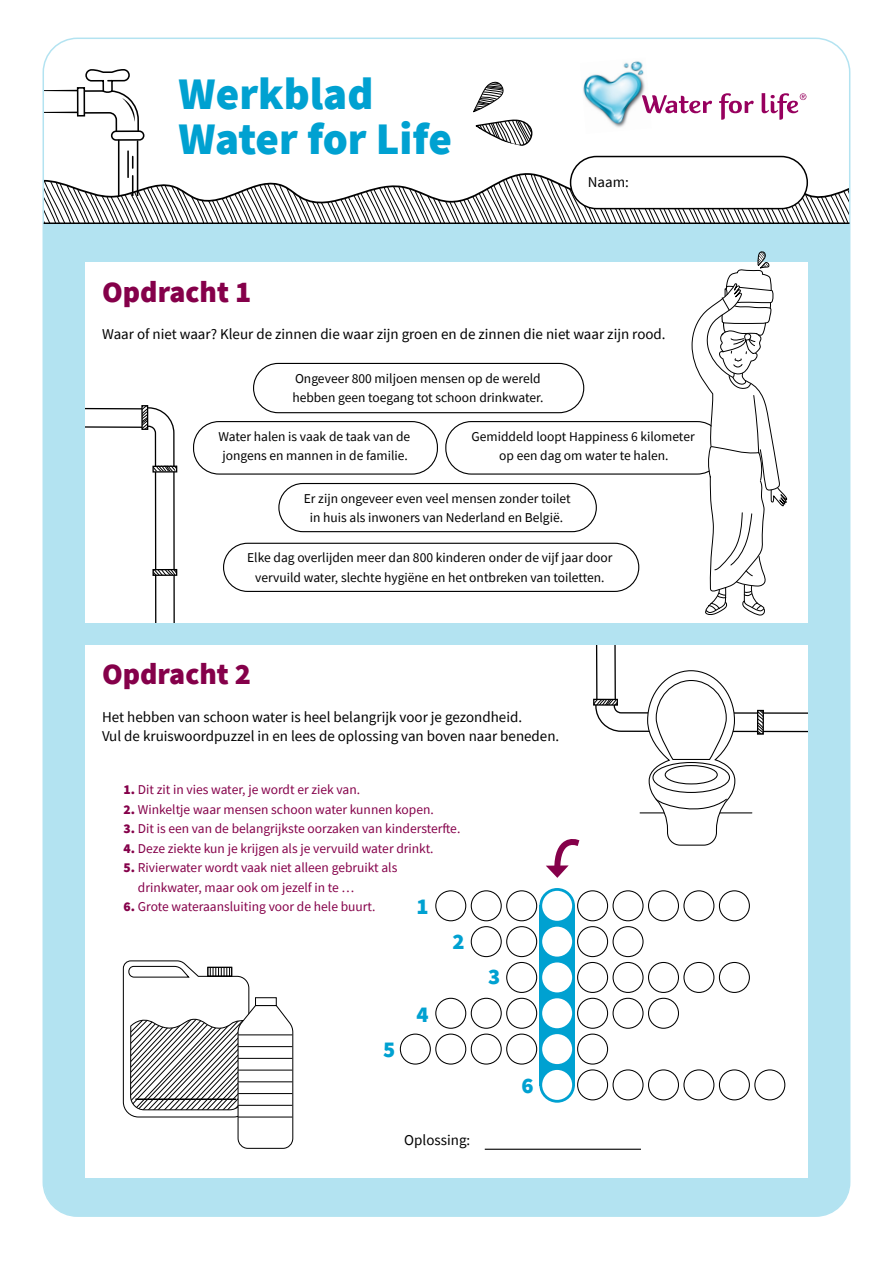
<style>
.page{position:relative;width:893px;height:1263px;background:#fff}
.page>*{position:absolute;margin:0;border:0;box-sizing:border-box;transform-origin:0 0}
.t1{font:900 45px/45px "Source Sans Pro";color:#00a1d1}
.t2{font:900 30px "Source Sans Pro";color:#85004a}
.t3{font:900 22.5px "Source Sans Pro";color:#00a1d1}
.t4{font:15px/19.5px "Source Sans Pro";color:#000}
.t5{font:13.5px/19.5px "Source Sans Pro";color:#000;text-align:center}
.t6{font:13.5px/19.5px "Source Sans Pro";color:#85004a}
.s1{font-weight:900}
</style>
<div class="page">
<div style="left:44px;top:224px;width:805px;height:992px;background:#b3e3f1"></div>
<hr style="left:44px;top:90px;width:34px;height:1px;background:#000">
<hr style="left:44px;top:112px;width:33px;height:1px;background:#000">
<div style="left:111px;top:130px;width:33px;height:11px;border:2px solid #000;border-radius:4px"></div>
<div style="left:77px;top:87px;width:8px;height:30px;border:2px solid #000"></div>
<svg style="left:83px;top:69px;width:57px;height:64px"></svg>
<hr style="left:118px;top:140px;width:1px;height:55px;background:#000">
<hr style="left:137px;top:141px;width:1px;height:54px;background:#000">
<hr style="left:127px;top:151px;width:2px;height:26px;background:#000">
<svg style="left:46px;top:156px;width:801px;height:66px"></svg>
<img style="left:583px;top:61px;width:68px;height:67px">
<svg style="left:642px;top:95px;width:70px;height:18px"></svg>
<svg style="left:719px;top:93px;width:35px;height:27px"></svg>
<svg style="left:762px;top:93px;width:44px;height:27px"></svg>
<div style="left:85px;top:263px;width:723px;height:360px;background:#fff"></div>
<svg style="left:473px;top:81px;width:60px;height:65px"></svg>
<hr style="left:44px;top:222px;width:805px;height:2px;background:#000">
<div style="left:85px;top:645px;width:723px;height:533px;background:#fff"></div>
<div style="left:253px;top:363px;width:331px;height:50px;border:1px solid #000;border-radius:25px"></div>
<div style="left:193px;top:421px;width:245px;height:54px;border:1px solid #000;border-radius:26px"></div>
<div style="left:278px;top:483px;width:319px;height:49px;border:1px solid #000;border-radius:24px"></div>
<div style="left:223px;top:543px;width:416px;height:49px;border:1px solid #000;border-radius:24px"></div>
<svg style="left:546px;top:839px;width:34px;height:39px"></svg>
<div style="left:539px;top:905px;width:36px;height:181px;background:#00a1d1"></div>
<div style="left:471px;top:926px;width:31px;height:31px;border:1px solid #000;border-radius:50%"></div>
<div style="left:506px;top:926px;width:31px;height:31px;border:1px solid #000;border-radius:50%"></div>
<div style="left:541px;top:925px;width:32px;height:33px;background:#fff;border-radius:50%"></div>
<div style="left:539px;top:924px;width:36px;height:35px;border:3px solid #00a1d1;border-radius:50%"></div>
<div style="left:577px;top:926px;width:31px;height:31px;border:1px solid #000;border-radius:50%"></div>
<div style="left:612px;top:926px;width:32px;height:31px;border:1px solid #000;border-radius:50%"></div>
<div style="left:435px;top:998px;width:31px;height:31px;border:1px solid #000;border-radius:50%"></div>
<div style="left:471px;top:998px;width:31px;height:31px;border:1px solid #000;border-radius:50%"></div>
<div style="left:506px;top:998px;width:31px;height:31px;border:1px solid #000;border-radius:50%"></div>
<div style="left:541px;top:997px;width:32px;height:33px;background:#fff;border-radius:50%"></div>
<div style="left:539px;top:995px;width:36px;height:36px;border:3px solid #00a1d1;border-radius:50%"></div>
<div style="left:577px;top:998px;width:31px;height:31px;border:1px solid #000;border-radius:50%"></div>
<div style="left:612px;top:998px;width:32px;height:31px;border:1px solid #000;border-radius:50%"></div>
<div style="left:648px;top:998px;width:31px;height:31px;border:1px solid #000;border-radius:50%"></div>
<div style="left:435px;top:890px;width:31px;height:31px;border:1px solid #000;border-radius:50%"></div>
<div style="left:471px;top:890px;width:31px;height:31px;border:1px solid #000;border-radius:50%"></div>
<div style="left:506px;top:890px;width:31px;height:31px;border:1px solid #000;border-radius:50%"></div>
<div style="left:541px;top:889px;width:32px;height:33px;background:#fff;border-radius:50%"></div>
<div style="left:539px;top:888px;width:36px;height:35px;border:3px solid #00a1d1;border-radius:50%"></div>
<div style="left:577px;top:890px;width:31px;height:31px;border:1px solid #000;border-radius:50%"></div>
<div style="left:612px;top:890px;width:32px;height:31px;border:1px solid #000;border-radius:50%"></div>
<div style="left:648px;top:890px;width:31px;height:31px;border:1px solid #000;border-radius:50%"></div>
<div style="left:683px;top:890px;width:31px;height:31px;border:1px solid #000;border-radius:50%"></div>
<div style="left:719px;top:890px;width:31px;height:31px;border:1px solid #000;border-radius:50%"></div>
<div style="left:541px;top:1068px;width:32px;height:33px;background:#fff;border-radius:50%"></div>
<div style="left:539px;top:1067px;width:36px;height:36px;border:3px solid #00a1d1;border-radius:50%"></div>
<div style="left:577px;top:1069px;width:31px;height:31px;border:1px solid #000;border-radius:50%"></div>
<div style="left:612px;top:1069px;width:32px;height:31px;border:1px solid #000;border-radius:50%"></div>
<div style="left:648px;top:1069px;width:31px;height:31px;border:1px solid #000;border-radius:50%"></div>
<div style="left:683px;top:1069px;width:31px;height:31px;border:1px solid #000;border-radius:50%"></div>
<div style="left:719px;top:1069px;width:31px;height:31px;border:1px solid #000;border-radius:50%"></div>
<div style="left:754px;top:1069px;width:31px;height:31px;border:1px solid #000;border-radius:50%"></div>
<div style="left:506px;top:962px;width:31px;height:31px;border:1px solid #000;border-radius:50%"></div>
<div style="left:541px;top:961px;width:32px;height:33px;background:#fff;border-radius:50%"></div>
<div style="left:539px;top:960px;width:36px;height:35px;border:3px solid #00a1d1;border-radius:50%"></div>
<div style="left:577px;top:962px;width:31px;height:31px;border:1px solid #000;border-radius:50%"></div>
<div style="left:612px;top:962px;width:32px;height:31px;border:1px solid #000;border-radius:50%"></div>
<div style="left:648px;top:962px;width:31px;height:31px;border:1px solid #000;border-radius:50%"></div>
<div style="left:683px;top:962px;width:31px;height:31px;border:1px solid #000;border-radius:50%"></div>
<div style="left:719px;top:962px;width:31px;height:31px;border:1px solid #000;border-radius:50%"></div>
<div style="left:435px;top:1033px;width:31px;height:31px;border:1px solid #000;border-radius:50%"></div>
<div style="left:471px;top:1033px;width:31px;height:31px;border:1px solid #000;border-radius:50%"></div>
<div style="left:506px;top:1033px;width:31px;height:31px;border:1px solid #000;border-radius:50%"></div>
<div style="left:541px;top:1033px;width:32px;height:32px;background:#fff;border-radius:50%"></div>
<div style="left:539px;top:1031px;width:36px;height:36px;border:3px solid #00a1d1;border-radius:50%"></div>
<div style="left:577px;top:1033px;width:31px;height:31px;border:1px solid #000;border-radius:50%"></div>
<div style="left:400px;top:1033px;width:31px;height:31px;border:1px solid #000;border-radius:50%"></div>
<hr style="left:485px;top:1149px;width:156px;height:1px;background:#000">
<div style="left:571px;top:157px;width:236px;height:52px;background:#fff;border-radius:26px"></div>
<div style="left:570px;top:156px;width:238px;height:53px;border:2px solid #000;border-radius:26px"></div>
<div style="left:445px;top:421px;width:278px;height:54px;border:1px solid #000;border-radius:26px"></div>
<svg style="left:122px;top:960px;width:172px;height:189px"></svg>
<div style="left:255px;top:998px;width:21px;height:7px;background:#fff"></div>
<div style="left:255px;top:997px;width:22px;height:9px;border:1px solid #000"></div>
<hr style="left:239px;top:1034px;width:53px;height:1px;background:#000">
<hr style="left:239px;top:1046px;width:53px;height:1px;background:#000">
<hr style="left:239px;top:1058px;width:53px;height:1px;background:#000">
<hr style="left:239px;top:1069px;width:53px;height:1px;background:#000">
<hr style="left:239px;top:1081px;width:53px;height:1px;background:#000">
<hr style="left:239px;top:1093px;width:53px;height:1px;background:#000">
<hr style="left:239px;top:1105px;width:53px;height:1px;background:#000">
<hr style="left:239px;top:1116px;width:53px;height:1px;background:#000">
<svg style="left:85px;top:405px;width:92px;height:218px"></svg>
<div style="left:593px;top:699px;width:25px;height:7px;border:1px solid #000"></div>
<svg style="left:594px;top:645px;width:214px;height:201px"></svg>
<svg style="left:653px;top:762px;width:76px;height:30px"></svg>
<div style="left:652px;top:762px;width:78px;height:31px;border:1px solid #000;border-radius:50%"></div>
<div style="left:665px;top:765px;width:52px;height:19px;background:#fff;border-radius:50%"></div>
<div style="left:665px;top:765px;width:53px;height:19px;border:1px solid #000;border-radius:50%"></div>
<svg style="left:691px;top:252px;width:96px;height:364px"></svg>
<h1 class="t1" style="left:179px;top:70px;width:275px">Werkblad<br>Water for Life</h1>
<p class="t4" style="left:588px;top:172px;width:42px">Naam:</p>
<h2 class="t2" style="left:102px;top:271px;width:151px">Opdracht 1</h2>
<p class="t4" style="left:102px;top:324px;width:565px">Waar of niet waar? Kleur de zinnen die waar zijn groen en de zinnen die niet waar zijn rood.</p>
<p class="t5" style="left:292px;top:368px;width:253px;text-align:left">Ongeveer 800 miljoen mensen op de wereld hebben geen toegang tot schoon drinkwater.</p>
<p class="t5" style="left:218px;top:426px;width:193px;text-align:left">Water halen is vaak de taak van de jongens en mannen in de familie.</p>
<p class="t5" style="left:304px;top:488px;width:268px">Er zijn ongeveer even veel mensen zonder toilet in huis als inwoners van Nederland en België.</p>
<p class="t5" style="left:247px;top:548px;width:367px">Elke dag overlijden meer dan 800 kinderen onder de vijf jaar door vervuild water, slechte hygiëne en het ontbreken van toiletten.</p>
<p class="t5" style="left:472px;top:426px;width:225px">Gemiddeld loopt Happiness 6 kilometer op een dag om water te halen.</p>
<h2 class="t2" style="left:102px;top:653px;width:151px">Opdracht 2</h2>
<p class="t4" style="left:102px;top:707px;width:459px">Het hebben van schoon water is heel belangrijk voor je gezondheid.<br>Vul de kruiswoordpuzzel in en lees de oplossing van boven naar beneden.</p>
<p class="t6" style="left:124px;top:780px;width:238px"><span class="s1">1.</span> Dit zit in vies water, je wordt er ziek van.</p>
<p class="t6" style="left:124px;top:799px;width:312px"><span class="s1">2.</span> Winkeltje waar mensen schoon water kunnen kopen.</p>
<p class="t6" style="left:124px;top:819px;width:338px"><span class="s1">3.</span> Dit is een van de belangrijkste oorzaken van kindersterfte.</p>
<p class="t6" style="left:124px;top:838px;width:312px"><span class="s1">4.</span> Deze ziekte kun je krijgen als je vervuild water drinkt.</p>
<p class="t6" style="left:138px;top:858px;width:261px;text-indent:-14px"><span class="s1">5.</span> Rivierwater wordt vaak niet alleen gebruikt als drinkwater, maar ook om jezelf in te …</p>
<p class="t6" style="left:124px;top:897px;width:254px"><span class="s1">6.</span> Grote wateraansluiting voor de hele buurt.</p>
<h3 class="t3" style="left:417px;top:891px;width:14px">1</h3>
<h3 class="t3" style="left:452px;top:926px;width:14px">2</h3>
<h3 class="t3" style="left:383px;top:1034px;width:14px">5</h3>
<h3 class="t3" style="left:417px;top:999px;width:14px">4</h3>
<h3 class="t3" style="left:488px;top:961px;width:14px">3</h3>
<p class="t4" style="left:404px;top:1130px;width:67px">Oplossing:</p>
<h3 class="t3" style="left:522px;top:1069px;width:14px">6</h3>
</div>
